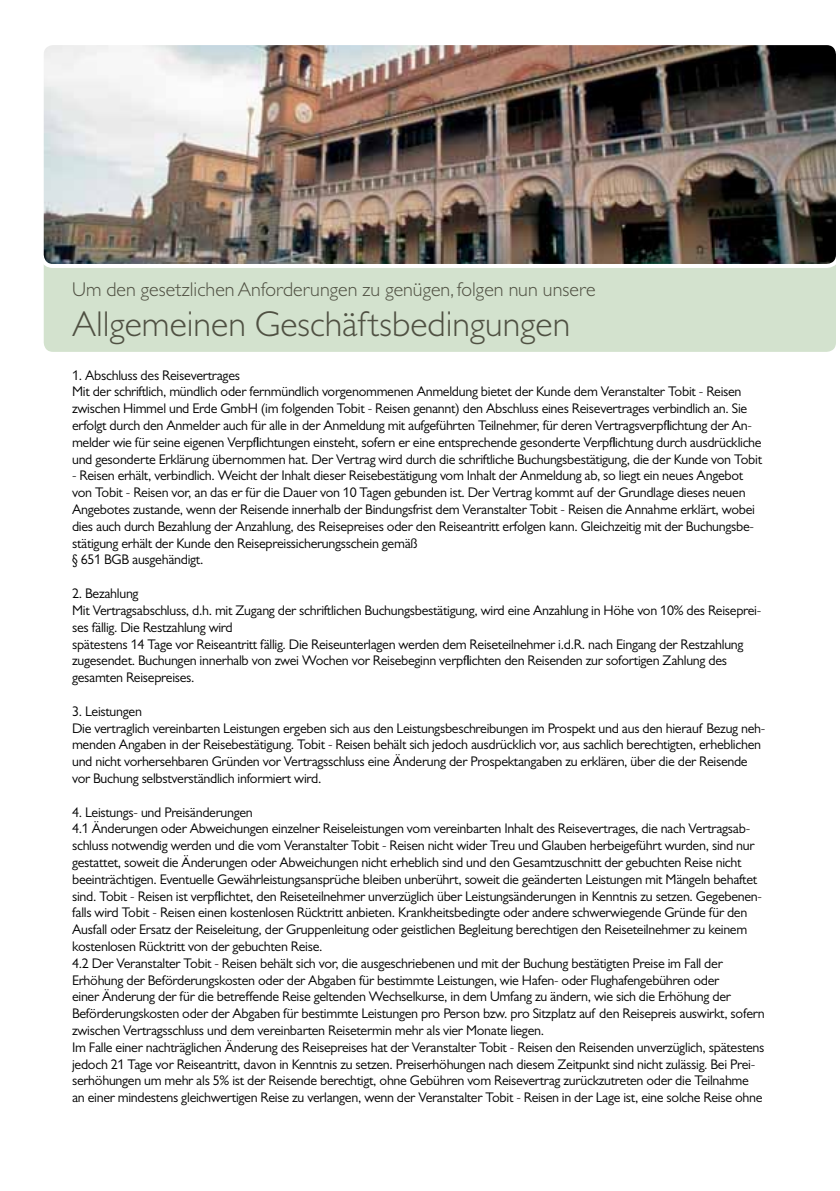
<style>
.page{position:relative;width:840px;height:1191px;background:#fff}
.page>*{position:absolute;margin:0;border:0;box-sizing:border-box;transform-origin:0 0}
.t1{font:300 36px "Gill Sans MT Pro";color:#4f5042}
.t2{font:300 20px "Gill Sans MT Pro";color:#4f5042}
.t3{font:14px/16.8px "Gill Sans MT Pro";letter-spacing:-.02em;color:#000}
</style>
<div class="page">
<div style="left:42px;top:238px;width:795px;height:116px;background:#d3e2ce;border-radius:11px"></div>
<div style="left:40px;top:236px;width:799px;height:120px;border:4px solid #fff;border-radius:11px"></div>
<img style="left:42px;top:46px;width:795px;height:220px">
<div style="left:40px;top:41px;width:799px;height:227px;border:4px solid #fff;border-radius:11px"></div>
<h2 class="t2" style="left:72px;top:277px;width:524px">Um den gesetzlichen Anforderungen zu genügen, folgen nun unsere</h2>
<h1 class="t1" style="left:72px;top:302px;width:499px">Allgemeinen Geschäftsbedingungen</h1>
<p class="t3" style="left:72px;top:366px;width:691px">1. Abschluss des Reisevertrages<br>Mit der schriftlich, mündlich oder fernmündlich vorgenommenen Anmeldung bietet der Kunde dem Veranstalter Tobit - Reisen zwischen Himmel und Erde GmbH (im folgenden Tobit - Reisen genannt) den Abschluss eines Reisevertrages verbindlich an. Sie erfolgt durch den Anmelder auch für alle in der Anmeldung mit aufgeführten Teilnehmer, für deren Vertragsverpflichtung der An&shy;melder wie für seine eigenen Verpflichtungen einsteht, sofern er eine entsprechende gesonderte Verpflichtung durch ausdrückliche und gesonderte Erklärung übernommen hat. Der Vertrag wird durch die schriftliche Buchungsbestätigung, die der Kunde von Tobit</p>
<p class="t3" style="left:72px;top:467px;width:684px">- Reisen erhält, verbindlich. Weicht der Inhalt dieser Reisebestätigung vom Inhalt der Anmeldung ab, so liegt ein neues Angebot von Tobit - Reisen vor, an das er für die Dauer von 10 Tagen gebunden ist. Der Vertrag kommt auf der Grundlage dieses neuen Angebotes zustande, wenn der Reisende innerhalb der Bindungsfrist dem Veranstalter Tobit - Reisen die Annahme erklärt, wobei dies auch durch Bezahlung der Anzahlung, des Reisepreises oder den Reiseantritt erfolgen kann. Gleichzeitig mit der Buchungsbe&shy;stätigung erhält der Kunde den Reisepreissicherungsschein gemäß<br>§ 651 BGB ausgehändigt.</p>
<p class="t3" style="left:72px;top:585px;width:690px">2. Bezahlung<br>Mit Vertragsabschluss, d.h. mit Zugang der schriftlichen Buchungsbestätigung, wird eine Anzahlung in Höhe von 10% des Reiseprei&shy;ses fällig. Die Restzahlung wird<br>spätestens 14 Tage vor Reiseantritt fällig. Die Reiseunterlagen werden dem Reiseteilnehmer i.d.R. nach Eingang der Restzahlung zugesendet. Buchungen innerhalb von zwei Wochen vor Reisebeginn verpflichten den Reisenden zur sofortigen Zahlung des gesamten Reisepreises.</p>
<p class="t3" style="left:72px;top:702px;width:694px">3. Leistungen<br>Die vertraglich vereinbarten Leistungen ergeben sich aus den Leistungsbeschreibungen im Prospekt und aus den hierauf Bezug neh&shy;menden Angaben in der Reisebestätigung. Tobit - Reisen behält sich jedoch ausdrücklich vor, aus sachlich berechtigten, erheblichen und nicht vorhersehbaren Gründen vor Vertragsschluss eine Änderung der Prospektangaben zu erklären, über die der Reisende vor Buchung selbstverständlich informiert wird.</p>
<p class="t3" style="left:72px;top:803px;width:693px">4. Leistungs- und Preisänderungen<br>4.1 Änderungen oder Abweichungen einzelner Reiseleistungen vom vereinbarten Inhalt des Reisevertrages, die nach Vertragsab&shy;schluss notwendig werden und die vom Veranstalter Tobit - Reisen nicht wider Treu und Glauben herbeigeführt wurden, sind nur gestattet, soweit die Änderungen oder Abweichungen nicht erheblich sind und den Gesamtzuschnitt der gebuchten Reise nicht beeinträchtigen. Eventuelle Gewährleistungsansprüche bleiben unberührt, soweit die geänderten Leistungen mit Mängeln behaftet sind. Tobit - Reisen ist verpflichtet, den Reiseteilnehmer unverzüglich über Leistungsänderungen in Kenntnis zu setzen. Gegebenen&shy;falls wird Tobit - Reisen einen kostenlosen Rücktritt anbieten. Krankheitsbedingte oder andere schwerwiegende Gründe für den Ausfall oder Ersatz der Reiseleitung, der Gruppenleitung oder geistlichen Begleitung berechtigen den Reiseteilnehmer zu keinem kostenlosen Rücktritt von der gebuchten Reise.<br>4.2 Der Veranstalter Tobit - Reisen behält sich vor, die ausgeschriebenen und mit der Buchung bestätigten Preise im Fall der Erhöhung der Beförderungskosten oder der Abgaben für bestimmte Leistungen, wie Hafen- oder Flughafengebühren oder<br>einer Änderung der für die betreffende Reise geltenden Wechselkurse, in dem Umfang zu ändern, wie sich die Erhöhung der Beförderungskosten oder der Abgaben für bestimmte Leistungen pro Person bzw. pro Sitzplatz auf den Reisepreis auswirkt, sofern zwischen Vertragsschluss und dem vereinbarten Reisetermin mehr als vier Monate liegen.<br>Im Falle einer nachträglichen Änderung des Reisepreises hat der Veranstalter Tobit - Reisen den Reisenden unverzüglich, spätestens jedoch 21 Tage vor Reiseantritt, davon in Kenntnis zu setzen. Preiserhöhungen nach diesem Zeitpunkt sind nicht zulässig. Bei Prei&shy;serhöhungen um mehr als 5% ist der Reisende berechtigt, ohne Gebühren vom Reisevertrag zurückzutreten oder die Teilnahme an einer mindestens gleichwertigen Reise zu verlangen, wenn der Veranstalter Tobit - Reisen in der Lage ist, eine solche Reise ohne</p>
</div>
